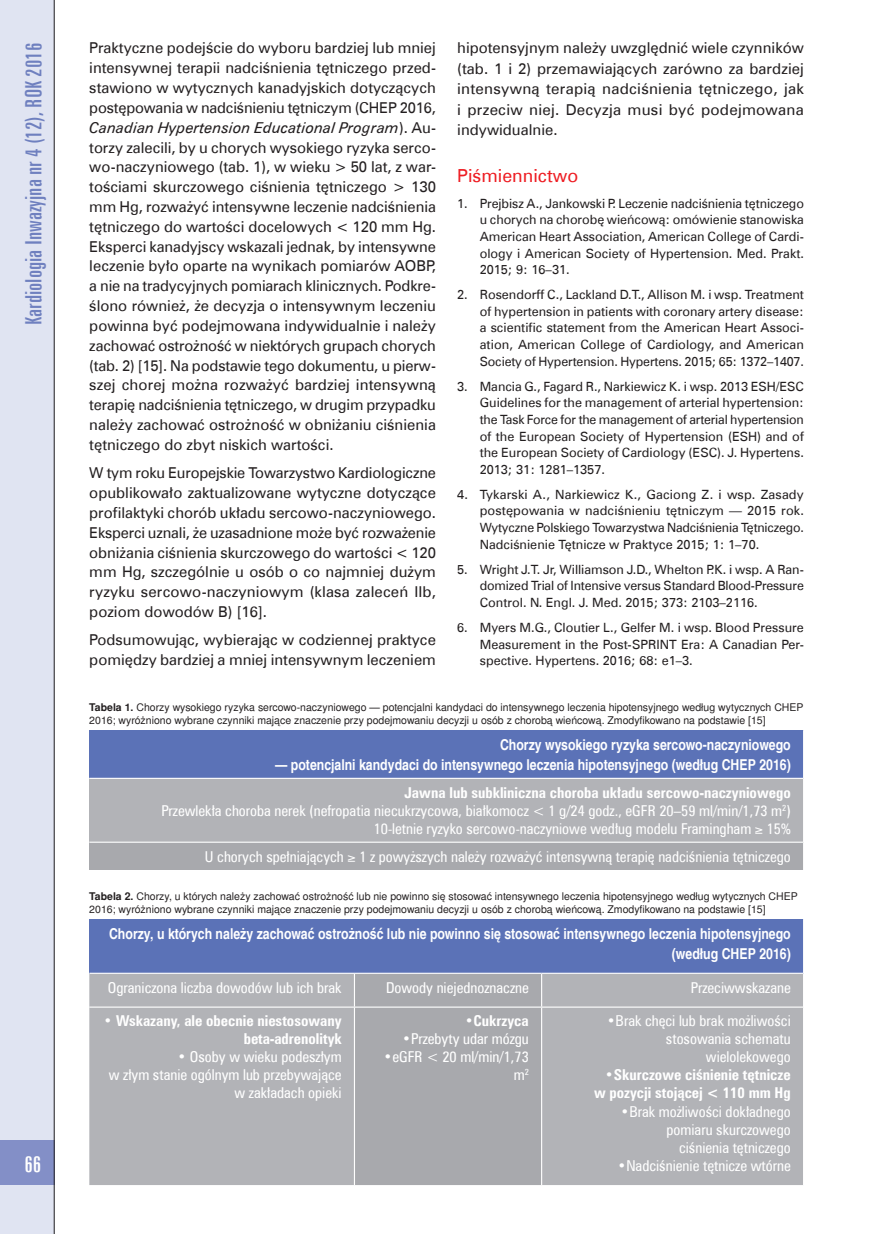
<style>
.page{position:relative;width:872px;height:1234px;background:#fff}
.page>*{position:absolute;margin:0;border:0;box-sizing:border-box;transform-origin:0 0}
.t1{font:22.5px "Zurich X Cn EU";color:#6f80bf;scale:1.07 1}
.t2{font:22.5px "Zurich X Cn EU";color:#fff;scale:1.07 1}
.t3{font:18px "Zurich EU";color:#ee1d23}
.t4{font:15px/19.8px "Zurich EU";color:#231f20;text-align:justify}
.t5{font:15px/18px "Zurich Cn EU";color:#fff;text-align:right}
.t6{font:15px/19.5px "Nimbus San LCE Bol Con";color:#fff;text-align:right}
.t7{font:700 15px/18px "Zurich Cn EU";color:#fff;text-align:right}
.t8{font:12.75px/16.6px "Zurich EU";color:#231f20;text-align:justify}
.t9{font:10.5px/13.5px "Nimbus San LCE";color:#231f20}
.s1{font-style:italic}
.s2{font-weight:700}
.s3{font-weight:400}
</style>
<div class="page">
<div style="left:0;top:0;width:54px;height:1233px;background:#e0e4f2"></div>
<div style="left:0;top:1140px;width:54px;height:44px;background:#838fc7"></div>
<hr style="left:54px;top:0;width:1px;height:1233px;background:#231f20">
<div style="left:89px;top:730px;width:714px;height:48px;background:#5b72b7"></div>
<div style="left:89px;top:778px;width:714px;height:64px;background:#b2b3b7"></div>
<div style="left:89px;top:842px;width:714px;height:27px;background:#a8a9ad"></div>
<hr style="left:89px;top:777px;width:714px;height:1px;background:#fff">
<hr style="left:89px;top:841px;width:714px;height:1px;background:#fff">
<div style="left:89px;top:918px;width:714px;height:55px;background:#5b72b7"></div>
<div style="left:89px;top:973px;width:714px;height:211px;background:#b2b3b7"></div>
<div style="left:355px;top:973px;width:186px;height:211px;background:#a8a9ad"></div>
<hr style="left:89px;top:972px;width:452px;height:1px;background:#fff">
<hr style="left:354px;top:973px;width:1px;height:33px;background:#fff">
<hr style="left:541px;top:972px;width:262px;height:1px;background:#fff">
<hr style="left:541px;top:973px;width:1px;height:33px;background:#fff">
<hr style="left:89px;top:1006px;width:452px;height:1px;background:#fff">
<hr style="left:354px;top:1007px;width:1px;height:177px;background:#fff">
<hr style="left:541px;top:1006px;width:262px;height:1px;background:#fff">
<hr style="left:541px;top:1007px;width:1px;height:177px;background:#fff">
<h1 class="t1" style="left:20px;top:325px;width:265px;rotate:-90deg">Kardiologia Inwazyjna nr 4 (12), ROK 2016</h1>
<p class="t4" style="left:89px;top:38px;width:348px">Praktyczne podejście do wyboru bardziej lub mniej intensywnej terapii nadciśnienia tętniczego przed&shy;stawiono w wytycznych kanadyjskich dotyczących postępowania w nadciśnieniu tętniczym (CHEP 2016, <span class="s1">Canadian Hypertension Educational Program</span>). Au&shy;torzy zalecili, by u chorych wysokiego ryzyka serco&shy;wo-naczyniowego (tab. 1), w wieku &gt; 50 lat, z war&shy;tościami skurczowego ciśnienia tętniczego &gt; 130 mm Hg, rozważyć intensywne leczenie nadciśnienia tętniczego do wartości docelowych &lt; 120 mm Hg.<br>Eksperci kanadyjscy wskazali jednak, by intensywne leczenie było oparte na wynikach pomiarów AOBP, a nie na tradycyjnych pomiarach klinicznych. Podkre&shy;ślono również, że decyzja o intensywnym leczeniu powinna być podejmowana indywidualnie i należy zachować ostrożność w niektórych grupach chorych (tab. 2) [15]. Na podstawie tego dokumentu, u pierw&shy;szej chorej można rozważyć bardziej intensywną terapię nadciśnienia tętniczego, w drugim przypadku należy zachować ostrożność w obniżaniu ciśnienia tętniczego do zbyt niskich wartości.</p>
<p class="t4" style="left:89px;top:463px;width:348px">W tym roku Europejskie Towarzystwo Kardiologiczne opublikowało zaktualizowane wytyczne dotyczące profilaktyki chorób układu sercowo-naczyniowego.<br>Eksperci uznali, że uzasadnione może być rozważenie obniżania ciśnienia skurczowego do wartości &lt; 120 mm Hg, szczególnie u osób o co najmniej dużym ryzyku sercowo-naczyniowym (klasa zaleceń IIb, poziom dowodów B) [16].</p>
<p class="t4" style="left:89px;top:630px;width:348px">Podsumowując, wybierając w codziennej praktyce pomiędzy bardziej a mniej intensywnym leczeniem</p>
<p class="t4" style="left:457px;top:38px;width:348px;line-height:20.4px">hipotensyjnym należy uwzględnić wiele czynników (tab. 1 i 2) przemawiających zarówno za bardziej intensywną terapią nadciśnienia tętniczego, jak i przeciw niej. Decyzja musi być podejmowana indywidualnie.</p>
<p class="t3" style="left:457px;top:165px;width:123px">Piśmiennictwo</p>
<p class="t8" style="left:480px;top:194px;width:326px;text-indent:-22px">1. Prejbisz A., Jankowski P. Leczenie nadciśnienia tętniczego u chorych na chorobę wieńcową: omówienie stanowiska American Heart Association, American College of Cardi&shy;ology i American Society of Hypertension. Med. Prakt.<br>2015; 9: 16–31.</p>
<p class="t8" style="left:480px;top:286px;width:326px;text-indent:-22px">2. Rosendorff C., Lackland D.T., Allison M. i wsp. Treatment of hypertension in patients with coronary artery disease: a scientific statement from the American Heart Associ&shy;ation, American College of Cardiology, and American Society of Hypertension. Hypertens. 2015; 65: 1372–1407.</p>
<p class="t8" style="left:480px;top:377px;width:326px;text-indent:-22px">3. Mancia G., Fagard R., Narkiewicz K. i wsp. 2013 ESH/ESC Guidelines for the management of arterial hypertension: the Task Force for the management of arterial hypertension of the European Society of Hypertension (ESH) and of the European Society of Cardiology (ESC). J. Hypertens.<br>2013; 31: 1281–1357.</p>
<p class="t8" style="left:480px;top:485px;width:326px;text-indent:-22px">4. Tykarski A., Narkiewicz K., Gaciong Z. i wsp. Zasady postępowania w nadciśnieniu tętniczym — 2015 rok.<br>Wytyczne Polskiego Towarzystwa Nadciśnienia Tętniczego.<br>Nadciśnienie Tętnicze w Praktyce 2015; 1: 1–70.</p>
<p class="t8" style="left:480px;top:560px;width:326px;text-indent:-22px">5. Wright J.T. Jr, Williamson J.D., Whelton P.K. i wsp. A Ran&shy;domized Trial of Intensive versus Standard Blood-Pressure Control. N. Engl. J. Med. 2015; 373: 2103–2116.</p>
<p class="t8" style="left:480px;top:618px;width:326px;text-indent:-22px">6. Myers M.G., Cloutier L., Gelfer M. i wsp. Blood Pressure Measurement in the Post-SPRINT Era: A Canadian Per&shy;spective. Hypertens. 2016; 68: e1–3.</p>
<p class="t9" style="left:89px;top:699px;width:715px"><span class="s2">Tabela 1.</span> Chorzy wysokiego ryzyka sercowo-naczyniowego — potencjalni kandydaci do intensywnego leczenia hipotensyjnego według wytycznych CHEP<br>2016; wyróżniono wybrane czynniki mające znaczenie przy podejmowaniu decyzji u osób z chorobą wieńcową. Zmodyfikowano na podstawie [15]</p>
<p class="t6" style="left:500px;top:734px;width:292px">Chorzy wysokiego ryzyka sercowo-naczyniowego</p>
<p class="t6" style="left:275px;top:754px;width:517px">— potencjalni kandydaci do intensywnego leczenia hipotensyjnego (według CHEP 2016)</p>
<p class="t5" style="left:161px;top:783px;width:631px"><span class="s2">Jawna lub subkliniczna choroba układu sercowo-naczyniowego<br></span>Przewlekła choroba nerek (nefropatia niecukrzycowa, białkomocz &lt; 1 g/24 godz., eGFR 20–59 ml/min/1,73 m<sup>2</sup>)<br>10-letnie ryzyko sercowo-naczyniowe według modelu Framingham ≥ 15%</p>
<p class="t5" style="left:205px;top:846px;width:587px">U chorych spełniających ≥ 1 z powyższych należy rozważyć intensywną terapię nadciśnienia tętniczego</p>
<p class="t9" style="left:89px;top:888px;width:710px"><span class="s2">Tabela 2.</span> Chorzy, u których należy zachować ostrożność lub nie powinno się stosować intensywnego leczenia hipotensyjnego według wytycznych CHEP<br>2016; wyróżniono wybrane czynniki mające znaczenie przy podejmowaniu decyzji u osób z chorobą wieńcową. Zmodyfikowano na podstawie [15]</p>
<p class="t6" style="left:109px;top:923px;width:683px">Chorzy, u których należy zachować ostrożność lub nie powinno się stosować intensywnego leczenia hipotensyjnego (według CHEP 2016)</p>
<p class="t5" style="left:108px;top:977px;width:235px">Ograniczona liczba dowodów lub ich brak</p>
<p class="t5" style="left:386px;top:977px;width:144px">Dowody niejednoznaczne</p>
<p class="t5" style="left:691px;top:977px;width:101px">Przeciwwskazane</p>
<p class="t7" style="left:104px;top:1011px;width:240px"><span class="s3">•</span> Wskazany, ale obecnie niestosowany beta-adrenolityk</p>
<p class="t5" style="left:109px;top:1047px;width:234px">• Osoby w wieku podeszłym<br>w złym stanie ogólnym lub przebywające w zakładach opieki</p>
<p class="t5" style="left:607px;top:1011px;width:185px">•Brak chęci lub brak możliwości stosowania schematu wielolekowego</p>
<p class="t7" style="left:594px;top:1065px;width:198px"><span class="s3">•</span>Skurczowe ciśnienie tętnicze w pozycji stojącej &lt; 110 mm Hg</p>
<p class="t5" style="left:620px;top:1101px;width:172px">•Brak możliwości dokładnego pomiaru skurczowego ciśnienia tętniczego</p>
<p class="t5" style="left:617px;top:1155px;width:175px">•Nadciśnienie tętnicze wtórne</p>
<p class="t7" style="left:464px;top:1011px;width:66px">•Cukrzyca</p>
<p class="t5" style="left:402px;top:1029px;width:128px">•Przebyty udar mózgu</p>
<p class="t5" style="left:383px;top:1047px;width:147px">•eGFR &lt; 20 ml/min/1,73 m<sup>2</sup></p>
<h1 class="t2" style="left:24px;top:1150px;width:17px">66</h1>
</div>
